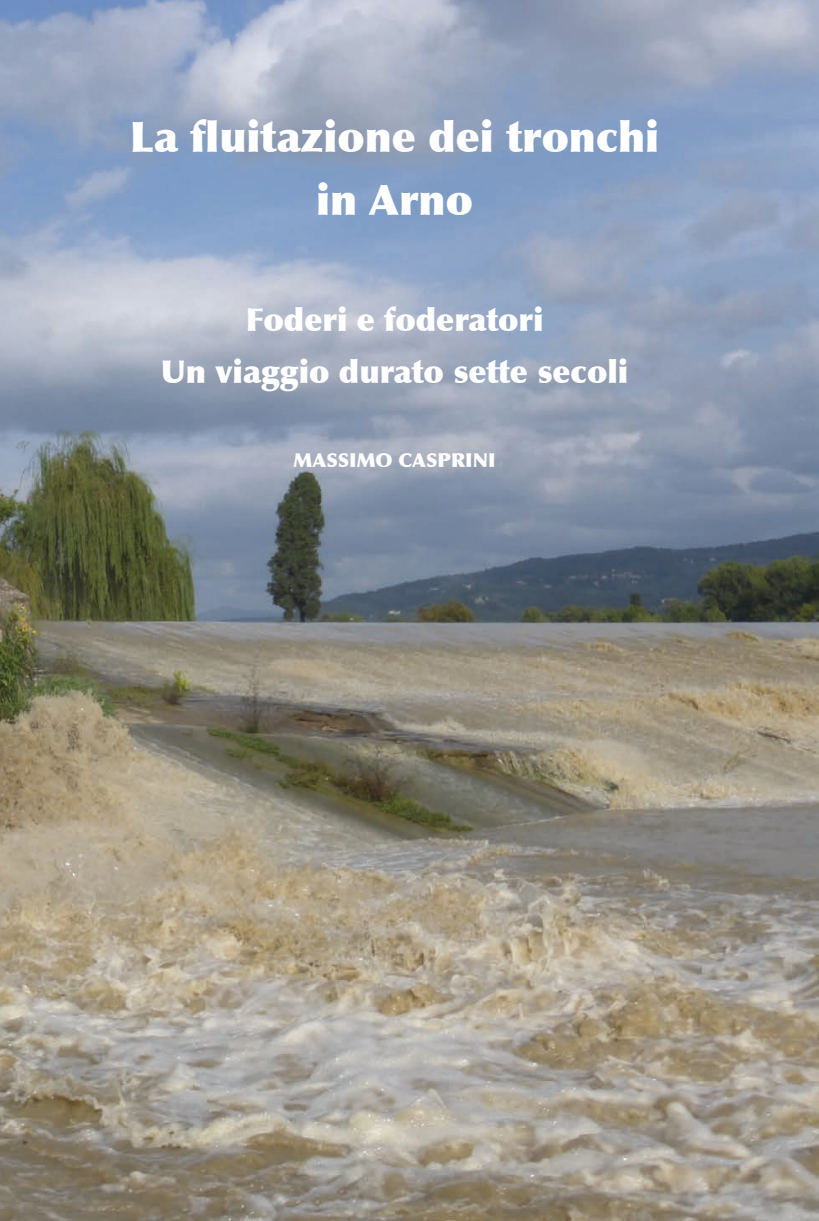
<style>
.page{position:relative;width:819px;height:1221px;background:#fff}
.page>*{position:absolute;margin:0;border:0;box-sizing:border-box;transform-origin:0 0}
.t1{font:900 42px/63.7px "Optima";color:#fff;text-align:center}
.t2{font:900 31.5px/52.1px "Optima";color:#fff;text-align:center}
.t3{font:900 19.25px "Optima";color:#fff}
</style>
<div class="page">
<img style="left:0;top:0;width:819px;height:1220px">
<h1 class="t1" style="left:130px;top:105px;width:530px">La fluitazione dei tronchi in Arno</h1>
<p class="t2" style="left:161px;top:294px;width:469px">Foderi e foderatori<br>Un viaggio durato sette secoli</p>
<p class="t3" style="left:293px;top:448px;width:32px">Mass</p>
<p class="t3" style="left:349px;top:448px;width:77px">imo Casp</p>
<p class="t3" style="left:451px;top:448px;width:46px">rini</p>
</div>
